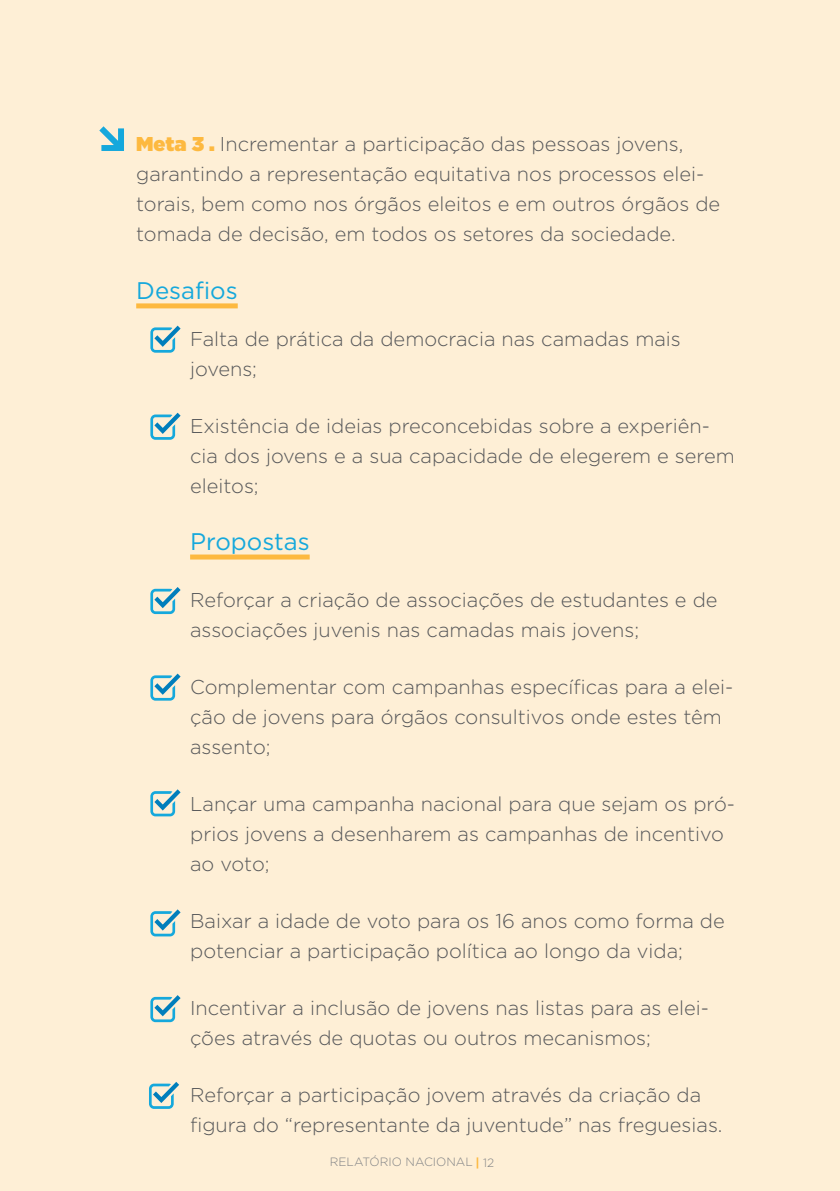
<style>
.page{position:relative;width:840px;height:1191px;background:#fff}
.page>*{position:absolute;margin:0;border:0;box-sizing:border-box;transform-origin:0 0}
.t1{font:24px "Gotham";color:#15a8dc}
.t2{font:300 20px/30px "Gotham";color:#57585a}
.t3{font:300 12px "Gotham";color:#808285}
.s1{font-weight:900;color:#fdb940}
.s2{font-weight:700;color:#fdb940}
</style>
<div class="page">
<div style="left:0;top:0;width:839px;height:1191px;background:#feefd6"></div>
<div style="left:136px;top:303px;width:101px;height:5px;background:#fdb940"></div>
<div style="left:190px;top:554px;width:119px;height:5px;background:#fdb940"></div>
<svg style="left:99px;top:126px;width:25px;height:25px"></svg>
<svg style="left:150px;top:909px;width:30px;height:27px"></svg>
<svg style="left:150px;top:325px;width:30px;height:28px"></svg>
<svg style="left:150px;top:413px;width:30px;height:27px"></svg>
<svg style="left:150px;top:587px;width:30px;height:27px"></svg>
<svg style="left:150px;top:673px;width:30px;height:27px"></svg>
<svg style="left:150px;top:789px;width:30px;height:27px"></svg>
<svg style="left:150px;top:995px;width:30px;height:27px"></svg>
<svg style="left:149px;top:1082px;width:30px;height:26px"></svg>
<p class="t2" style="left:136px;top:128px;width:585px"><span class="s1">Meta 3 .</span> Incrementar a participação das pessoas jovens, garantindo a representação equitativa nos processos elei&shy;torais, bem como nos órgãos eleitos e em outros órgãos de tomada de decisão, em todos os setores da sociedade.</p>
<p class="t1" style="left:136px;top:275px;width:103px">Desafios</p>
<p class="t2" style="left:190px;top:323px;width:492px">Falta de prática da democracia nas camadas mais jovens;</p>
<p class="t2" style="left:190px;top:410px;width:546px">Existência de ideias preconcebidas sobre a experiên&shy;cia dos jovens e a sua capacidade de elegerem e serem eleitos;</p>
<p class="t1" style="left:190px;top:526px;width:121px">Propostas</p>
<p class="t2" style="left:190px;top:584px;width:528px">Reforçar a criação de associações de estudantes e de associações juvenis nas camadas mais jovens;</p>
<p class="t2" style="left:190px;top:671px;width:544px">Complementar com campanhas específicas para a elei&shy;ção de jovens para órgãos consultivos onde estes têm assento;</p>
<p class="t2" style="left:190px;top:788px;width:546px">Lançar uma campanha nacional para que sejam os pró&shy;prios jovens a desenharem as campanhas de incentivo ao voto;</p>
<p class="t2" style="left:190px;top:905px;width:536px">Baixar a idade de voto para os 16 anos como forma de potenciar a participação política ao longo da vida;</p>
<p class="t2" style="left:190px;top:992px;width:520px">Incentivar a inclusão de jovens nas listas para as elei&shy;ções através de quotas ou outros mecanismos;</p>
<p class="t2" style="left:190px;top:1079px;width:533px">Reforçar a participação jovem através da criação da figura do “representante da juventude” nas freguesias.</p>
<p class="t3" style="left:330px;top:1154px;width:166px">RELATÓRIO NACIONAL <span class="s2">|</span> 12</p>
</div>
